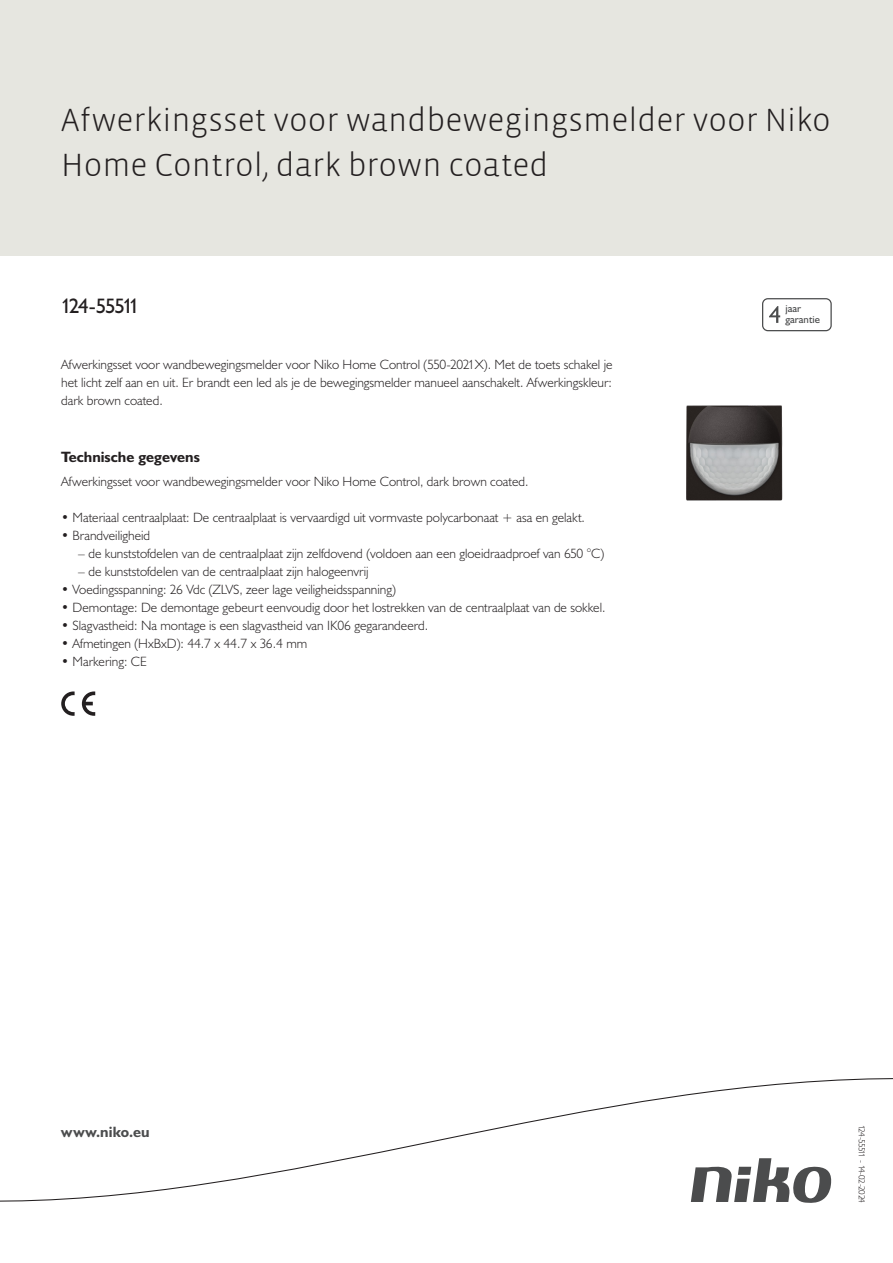
<style>
.page{position:relative;width:893px;height:1263px;background:#fff}
.page>*{position:absolute;margin:0;border:0;box-sizing:border-box;transform-origin:0 0}
.Title_datasheets{font:300 33px/45px "Vista Sans";color:#231f20}
.Article_number{font:21px "Humanist 521 BT";letter-spacing:-.085em;color:#231f20}
.Titles_parts{font:700 15px "Humanist 521 BT";color:#231f20}
.titel_afbeelding{font:700 15px "Humanist 521 BT";letter-spacing:.005em;color:#4b4c4d}
.USP_Bullets{font:300 13.5px "Humanist 521 BT";color:#231f20}
.Platte_tekst_CAB{font:300 13.5px/18px "Humanist 521 BT";color:#231f20;text-align:justify}
.USP_Bullets_level_2{font:300 13.5px "Humanist 521 BT";color:#231f20}
.t1{font:10.8px/10.8px "Humanist 521 BT";color:#4b4c4d}
.Revision{font:300 9px "Humanist 521 BT";letter-spacing:-.08em;color:#231f20}
</style>
<div class="page">
<div style="left:0;top:0;width:893px;height:255px;background:#e6e6e0"></div>
<svg style="left:82px;top:691px;width:13px;height:25px"></svg>
<svg style="left:61px;top:691px;width:14px;height:25px"></svg>
<svg style="left:762px;top:298px;width:70px;height:33px"></svg>
<svg style="left:0;top:1078px;width:893px;height:125px"></svg>
<img style="left:686px;top:405px;width:97px;height:96px">
<p class="Title_datasheets" style="left:61px;top:98px;width:771px">Afwerkingsset voor wandbewegingsmelder voor Niko<br>Home Control, dark brown coated</p>
<p class="Article_number" style="left:61px;top:293px;width:80px">124-55511</p>
<p class="t1" style="left:785px;top:303px;width:36px">jaar garantie</p>
<p class="Platte_tekst_CAB" style="left:61px;top:355px;width:553px">Afwerkingsset voor wandbewegingsmelder voor Niko Home Control (550-2021X). Met de toets schakel je het licht zelf aan en uit. Er brandt een led als je de bewegingsmelder manueel aanschakelt. Afwerkingskleur: dark brown coated.</p>
<p class="Titles_parts" style="left:61px;top:447px;width:140px">Technische gegevens</p>
<p class="Platte_tekst_CAB" style="left:61px;top:472px;width:469px">Afwerkingsset voor wandbewegingsmelder voor Niko Home Control, dark brown coated.</p>
<p class="USP_Bullets" style="left:61px;top:509px;width:525px">• Materiaal centraalplaat: De centraalplaat is vervaardigd uit vormvaste polycarbonaat + asa en gelakt.</p>
<p class="USP_Bullets" style="left:61px;top:527px;width:91px">• Brandveiligheid</p>
<p class="USP_Bullets_level_2" style="left:78px;top:545px;width:527px">– de kunststofdelen van de centraalplaat zijn zelfdovend (voldoen aan een gloeidraadproef van 650 °C)</p>
<p class="USP_Bullets_level_2" style="left:78px;top:563px;width:292px">– de kunststofdelen van de centraalplaat zijn halogeenvrij</p>
<p class="USP_Bullets" style="left:61px;top:581px;width:336px">• Voedingsspanning: 26 Vdc (ZLVS, zeer lage veiligheidsspanning)</p>
<p class="USP_Bullets" style="left:61px;top:599px;width:546px">• Demontage: De demontage gebeurt eenvoudig door het lostrekken van de centraalplaat van de sokkel.</p>
<p class="USP_Bullets" style="left:61px;top:617px;width:368px">• Slagvastheid: Na montage is een slagvastheid van IK06 gegarandeerd.</p>
<p class="USP_Bullets" style="left:61px;top:635px;width:247px">• Afmetingen (HxBxD): 44.7 x 44.7 x 36.4 mm</p>
<p class="USP_Bullets" style="left:61px;top:653px;width:87px">• Markering: CE</p>
<p class="titel_afbeelding" style="left:61px;top:1122px;width:90px">www.niko.eu</p>
<p class="Revision" style="left:868px;top:1125px;width:79px;rotate:90deg">124-55511 - 14-02-2024</p>
</div>
